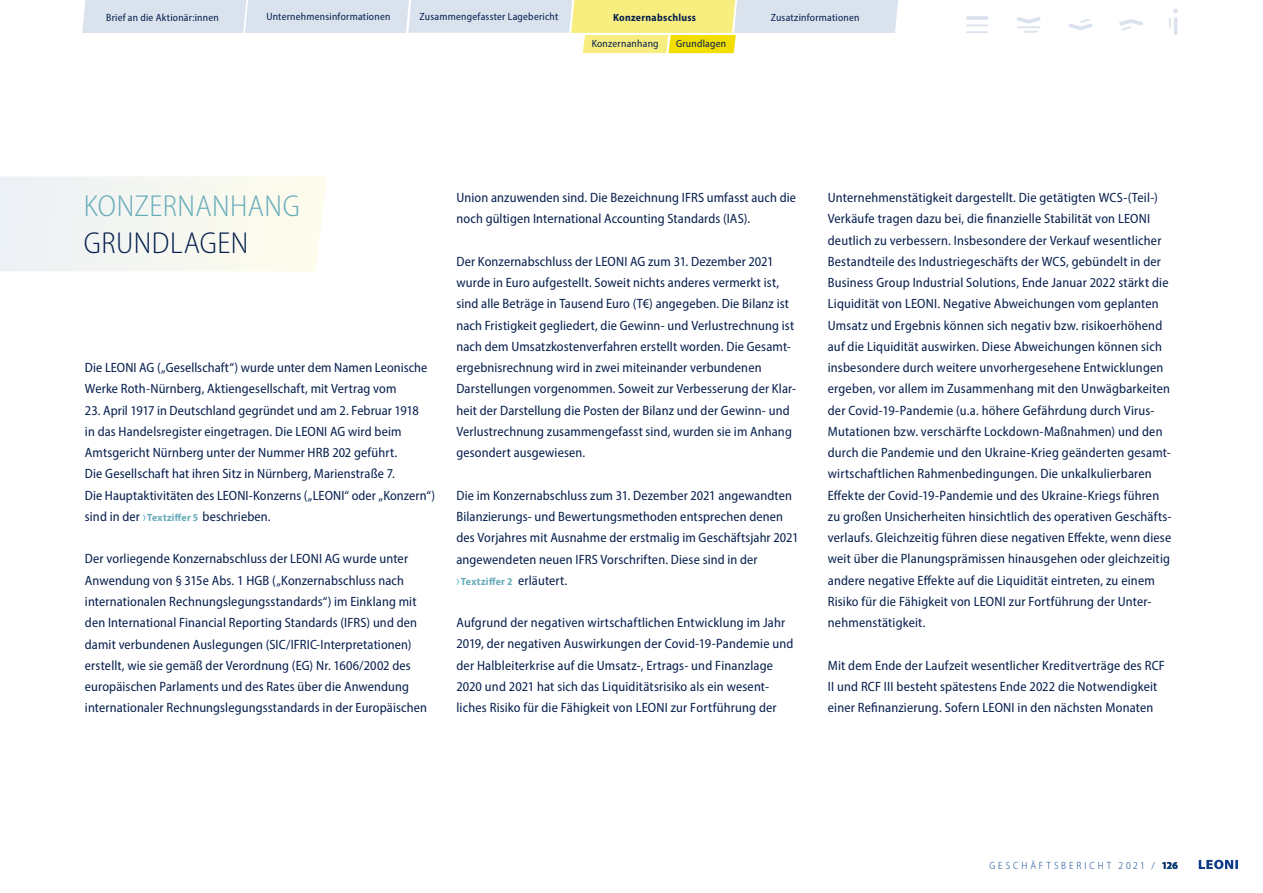
<style>
.page{position:relative;width:1263px;height:893px;background:#fff}
.page>*{position:absolute;margin:0;border:0;box-sizing:border-box;transform-origin:0 0}
.t1{font:300 semi-condensed 30.45px "Myriad Pro";letter-spacing:.01em;color:#66acb9}
.t2{font:300 semi-condensed 30.45px "Myriad Pro";letter-spacing:.015em;color:#061f4e}
.t3{font:semi-condensed 13.5px/21.3px "Myriad Pro";letter-spacing:.01em;color:#061f4e}
.t4{font:semi-condensed 10.5px "Myriad Pro";letter-spacing:.025em;color:#061f4e}
.t5{font:300 semi-condensed 10.5px "Myriad Pro";letter-spacing:.28em;color:#004089}
.t6{font:700 semi-condensed 10.5px "Myriad Pro";letter-spacing:.03em;color:#66acb9}
.t7{font:700 semi-condensed 10.5px "Myriad Pro";letter-spacing:.03em;color:#061f4e}
.s1{font-weight:700;font-size:10.5px;color:#66acb9}
.s2{font-weight:400;font-size:13.5px;color:#061f4e}
.s3{font-weight:700;color:#000}
</style>
<div class="page">
<svg style="left:1199px;top:860px;width:39px;height:9px"></svg>
<svg style="left:966px;top:25px;width:22px;height:1px"></svg>
<hr style="left:966px;top:31px;width:22px;height:2px;background:#d9e2ed">
<hr style="left:966px;top:16px;width:22px;height:4px;background:#d9e2ed;border-radius:2px">
<hr style="left:1017px;top:26px;width:23px;height:2px;background:#d9e2ed">
<svg style="left:1017px;top:17px;width:23px;height:6px"></svg>
<svg style="left:1024px;top:31px;width:14px;height:2px"></svg>
<svg style="left:1068px;top:19px;width:24px;height:11px"></svg>
<svg style="left:1119px;top:19px;width:24px;height:12px"></svg>
<hr style="left:1174px;top:17px;width:3px;height:18px;background:#d9e2ed;border-radius:2px">
<svg style="left:1169px;top:8px;width:9px;height:20px"></svg>
<svg style="left:82px;top:0;width:816px;height:53px"></svg>
<svg style="left:143px;top:515px;width:3px;height:6px"></svg>
<svg style="left:456px;top:579px;width:3px;height:6px"></svg>
<svg style="left:0;top:176px;width:327px;height:95px"></svg>
<p class="t4" style="left:419px;top:10px;width:140px">Zusammengefasster Lagebericht</p>
<p class="t4" style="left:106px;top:11px;width:114px">Brief an die Aktionär:innen</p>
<p class="t4" style="left:266px;top:10px;width:126px">Unternehmensinformationen</p>
<p class="t7" style="left:613px;top:11px;width:85px">Konzernabschluss</p>
<p class="t4" style="left:771px;top:11px;width:90px">Zusatzinformationen</p>
<p class="t4" style="left:592px;top:37px;width:68px">Konzernanhang</p>
<p class="t4" style="left:676px;top:37px;width:52px">Grundlagen</p>
<h1 class="t1" style="left:84px;top:188px;width:217px">KONZERNANHANG</h1>
<h1 class="t2" style="left:84px;top:224px;width:166px">GRUNDLAGEN</h1>
<p class="t3" style="left:85px;top:357px;width:344px">Die LEONI AG („Gesellschaft“) wurde unter dem Namen Leonische<br>Werke Roth-Nürnberg, Aktiengesellschaft, mit Vertrag vom</p>
<p class="t3" style="left:85px;top:399px;width:352px">23. April 1917 in Deutschland gegründet und am 2. Februar 1918<br>in das Handelsregister eingetragen. Die LEONI AG wird beim Amtsgericht Nürnberg unter der Nummer HRB 202 geführt.<br>Die Gesellschaft hat ihren Sitz in Nürnberg, Marienstraße 7.<br>Die Hauptaktivitäten des LEONI-Konzerns („LEONI“ oder „Konzern“) sind in der <span class="s1">Textziffer 5</span> beschrieben.</p>
<p class="t3" style="left:85px;top:548px;width:343px">Der vorliegende Konzernabschluss der LEONI AG wurde unter Anwendung von § 315e Abs. 1 HGB („Konzernabschluss nach internationalen Rechnungslegungsstandards“) im Einklang mit den International Financial Reporting Standards (IFRS) und den damit verbundenen Auslegungen (SIC/IFRIC-Interpretationen) erstellt, wie sie gemäß der Verordnung (EG) Nr. 1606/2002 des europäischen Parlaments und des Rates über die Anwendung internationaler Rechnungslegungsstandards in der Europäischen</p>
<p class="t3" style="left:456px;top:187px;width:341px">Union anzuwenden sind. Die Bezeichnung IFRS umfasst auch die noch gültigen International Accounting Standards (IAS).</p>
<p class="t3" style="left:456px;top:250px;width:341px">Der Konzernabschluss der LEONI AG zum 31. Dezember 2021 wurde in Euro aufgestellt. Soweit nichts anderes vermerkt ist, sind alle Beträge in Tausend Euro (T€) angegeben. Die Bilanz ist nach Fristigkeit gegliedert, die Gewinn- und Verlustrechnung ist nach dem Umsatzkostenverfahren erstellt worden. Die Gesamt&shy;ergebnisrechnung wird in zwei miteinander verbundenen Darstellungen vorgenommen. Soweit zur Verbesserung der Klar&shy;heit der Darstellung die Posten der Bilanz und der Gewinn- und Verlustrechnung zusammengefasst sind, wurden sie im Anhang gesondert ausgewiesen.</p>
<p class="t3" style="left:456px;top:484px;width:344px">Die im Konzernabschluss zum 31. Dezember 2021 angewandten Bilanzierungs- und Bewertungsmethoden entsprechen denen des Vorjahres mit Ausnahme der erstmalig im Geschäftsjahr 2021 angewendeten neuen IFRS Vorschriften. Diese sind in der</p>
<p class="t6" style="left:461px;top:574px;width:108px">Textziffer 2 <span class="s2">erläutert.</span></p>
<p class="t3" style="left:456px;top:612px;width:339px">Aufgrund der negativen wirtschaftlichen Entwicklung im Jahr 2019, der negativen Auswirkungen der Covid-19-Pandemie und der Halbleiterkrise auf die Umsatz-, Ertrags- und Finanzlage 2020 und 2021 hat sich das Liquiditätsrisiko als ein wesent&shy;liches Risiko für die Fähigkeit von LEONI zur Fortführung der</p>
<p class="t3" style="left:828px;top:187px;width:345px">Unternehmenstätigkeit dargestellt. Die getätigten WCS-(Teil-)<br>Verkäufe tragen dazu bei, die finanzielle Stabilität von LEONI deutlich zu verbessern. Insbesondere der Verkauf wesentlicher Bestandteile des Industriegeschäfts der WCS, gebündelt in der Business Group Industrial Solutions, Ende Januar 2022 stärkt die Liquidität von LEONI. Negative Abweichungen vom geplanten Umsatz und Ergebnis können sich negativ bzw. risikoerhöhend auf die Liquidität auswirken. Diese Abweichungen können sich insbesondere durch weitere unvorhergesehene Entwicklungen ergeben, vor allem im Zusammenhang mit den Unwägbarkeiten der Covid-19-Pandemie (u.a. höhere Gefährdung durch Virus-Mutationen bzw. verschärfte Lockdown-Maßnahmen) und den durch die Pandemie und den Ukraine-Krieg geänderten gesamt&shy;wirtschaftlichen Rahmenbedingungen. Die unkalkulierbaren Effekte der Covid-19-Pandemie und des Ukraine-Kriegs führen zu großen Unsicherheiten hinsichtlich des operativen Geschäfts&shy;verlaufs. Gleichzeitig führen diese negativen Effekte, wenn diese weit über die Planungsprämissen hinausgehen oder gleichzeitig andere negative Effekte auf die Liquidität eintreten, zu einem Risiko für die Fähigkeit von LEONI zur Fortführung der Unter&shy;nehmenstätigkeit.</p>
<p class="t3" style="left:828px;top:654px;width:338px">Mit dem Ende der Laufzeit wesentlicher Kreditverträge des RCF<br>II und RCF III besteht spätestens Ende 2022 die Notwendigkeit einer Refinanzierung. Sofern LEONI in den nächsten Monaten</p>
<p class="t5" style="left:989px;top:859px;width:190px">GESCHÄFTSBERICHT 2021 / <span class="s3">126</span></p>
</div>
